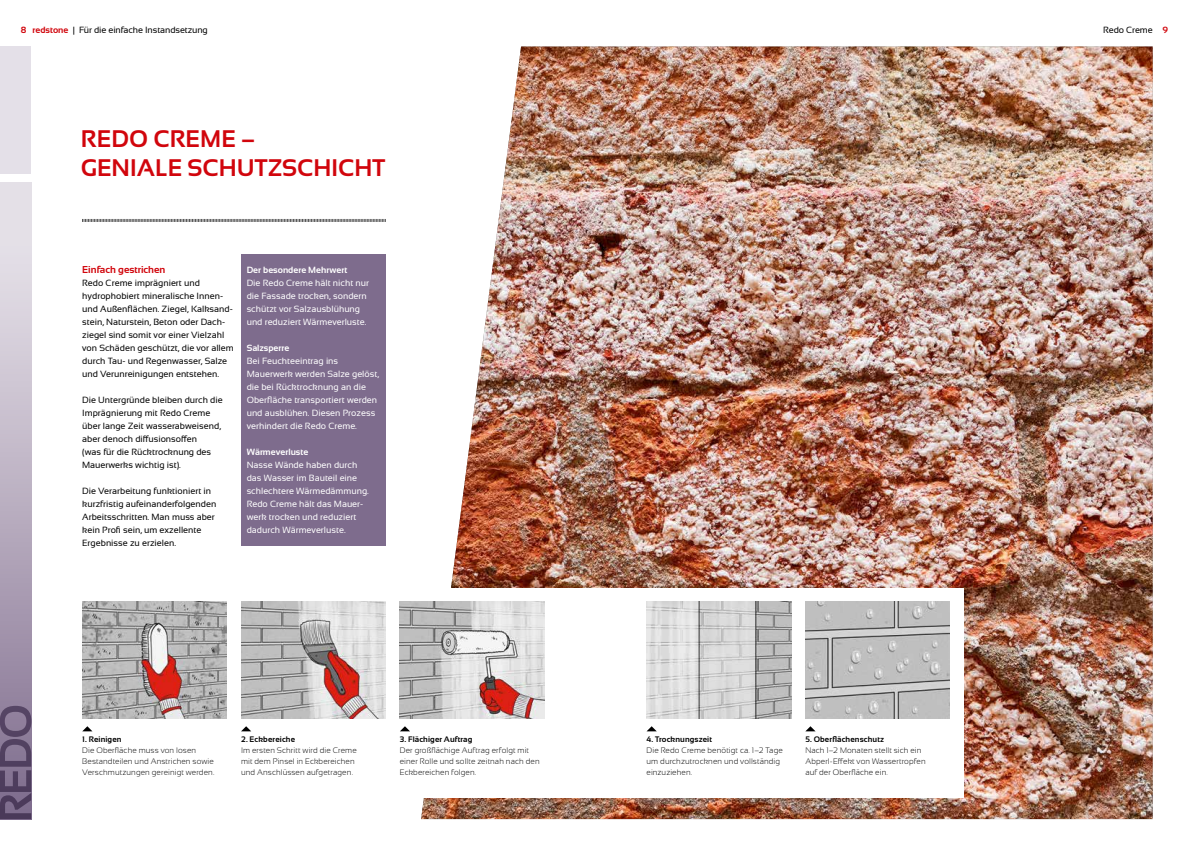
<style>
.page{position:relative;width:1191px;height:842px;background:#fff}
.page>*{position:absolute;margin:0;border:0;box-sizing:border-box;transform-origin:0 0}
.t1{font:700 24px/28.8px "Sansation";color:#d1050c}
.t2{font:700 10px "Sansation";color:#d1050c}
.t3{font:9px/13px "Sansation";color:#000}
.t4{font:9px/13px "Sansation";color:#fff}
.t5{font:700 9px "Sansation";color:#fff}
.t6{font:300 8px/11px "Sansation";letter-spacing:.015em;color:#000}
.t7{font:700 8px "Sansation";letter-spacing:.015em;color:#000}
.s1{font-weight:700;color:#d1050c}
</style>
<div class="page">
<svg style="left:0;top:182px;width:31px;height:524px;background:#c2b8c8"></svg>
<div style="left:0;top:47px;width:31px;height:127px;background:#e4e0e8"></div>
<svg style="left:0;top:706px;width:31px;height:113px;background:#6b5a79"></svg>
<img style="left:421px;top:47px;width:731px;height:772px">
<svg style="left:82px;top:219px;width:304px;height:3px"></svg>
<div style="left:82px;top:588px;width:882px;height:210px;background:#fff"></div>
<img style="left:82px;top:601px;width:145px;height:117px">
<img style="left:241px;top:601px;width:145px;height:117px">
<img style="left:400px;top:601px;width:144px;height:117px">
<svg style="left:82px;top:726px;width:10px;height:5px"></svg>
<svg style="left:241px;top:726px;width:10px;height:5px"></svg>
<svg style="left:400px;top:726px;width:10px;height:5px"></svg>
<img style="left:646px;top:601px;width:145px;height:117px">
<svg style="left:647px;top:726px;width:10px;height:5px"></svg>
<img style="left:805px;top:601px;width:145px;height:117px">
<svg style="left:806px;top:726px;width:9px;height:5px"></svg>
<div style="left:241px;top:254px;width:145px;height:292px;background:#7e6c8d"></div>
<p class="t3" style="left:21px;top:23px;width:188px"><span class="s1">8 redstone</span> | Für die einfache Instandsetzung</p>
<p class="t3" style="left:1103px;top:23px;width:66px">Redo Creme <span class="s1">9</span></p>
<h1 class="t1" style="left:81px;top:124px;width:306px">REDO CREME –<br>GENIALE SCHUTZSCHICHT</h1>
<p class="t2" style="left:82px;top:264px;width:85px">Einfach gestrichen</p>
<p class="t3" style="left:82px;top:276px;width:153px">Redo Creme imprägniert und hydrophobiert mineralische Innen&shy;und Außenflächen. Ziegel, Kalksand&shy;stein, Naturstein, Beton oder Dach&shy;ziegel sind somit vor einer Vielzahl von Schäden geschützt, die vor allem durch Tau- und Regenwasser, Salze und Verunreinigungen entstehen.</p>
<p class="t3" style="left:82px;top:393px;width:142px">Die Untergründe bleiben durch die<br>Imprägnierung mit Redo Creme über lange Zeit wasserabweisend, aber denoch diffusionsoffen<br>(was für die Rücktrocknung des<br>Mauerwerks wichtig ist).</p>
<p class="t3" style="left:82px;top:484px;width:136px">Die Verarbeitung funktioniert in kurzfristig aufeinanderfolgenden<br>Arbeitsschritten. Man muss aber kein Profi sein, um exzellente<br>Ergebnisse zu erzielen.</p>
<p class="t5" style="left:247px;top:265px;width:102px">Der besondere Mehrwert</p>
<p class="t4" style="left:247px;top:276px;width:124px">Die Redo Creme hält nicht nur die Fassade trocken, sondern schützt vor Salzausblühung und reduziert Wärmeverluste.</p>
<p class="t5" style="left:247px;top:343px;width:44px">Salzsperre</p>
<p class="t4" style="left:247px;top:354px;width:134px">Bei Feuchteeintrag ins<br>Mauerwerk werden Salze gelöst, die bei Rücktrocknung an die<br>Oberfläche transportiert werden und ausblühen. Diesen Prozess verhindert die Redo Creme.</p>
<p class="t5" style="left:247px;top:447px;width:63px">Wärmeverluste</p>
<p class="t4" style="left:247px;top:458px;width:124px">Nasse Wände haben durch das Wasser im Bauteil eine schlechtere Wärmedämmung.<br>Redo Creme hält das Mauer&shy;werk trocken und reduziert dadurch Wärmeverluste.</p>
<p class="t7" style="left:82px;top:734px;width:41px">1. Reinigen</p>
<p class="t6" style="left:82px;top:744px;width:134px">Die Oberfläche muss von losen<br>Bestandteilen und Anstrichen sowie<br>Verschmutzungen gereinigt werden.</p>
<p class="t7" style="left:241px;top:734px;width:56px">2. Eckbereiche</p>
<p class="t6" style="left:241px;top:744px;width:117px">Im ersten Schritt wird die Creme mit dem Pinsel in Eckbereichen und Anschlüssen aufgetragen.</p>
<p class="t7" style="left:400px;top:734px;width:74px">3. Flächiger Auftrag</p>
<p class="t6" style="left:400px;top:744px;width:141px">Der großflächige Auftrag erfolgt mit einer Rolle und sollte zeitnah nach den<br>Eckbereichen folgen.</p>
<p class="t7" style="left:646px;top:734px;width:67px">4. Trocknungszeit</p>
<p class="t6" style="left:646px;top:744px;width:138px">Die Redo Creme benötigt ca. 1–2 Tage um durchzutrocknen und vollständig einzuziehen.</p>
<p class="t7" style="left:805px;top:734px;width:80px">5. Oberflächenschutz</p>
<p class="t6" style="left:805px;top:744px;width:122px">Nach 1–2 Monaten stellt sich ein<br>Abperl-Effekt von Wassertropfen auf der Oberfläche ein.</p>
</div>
